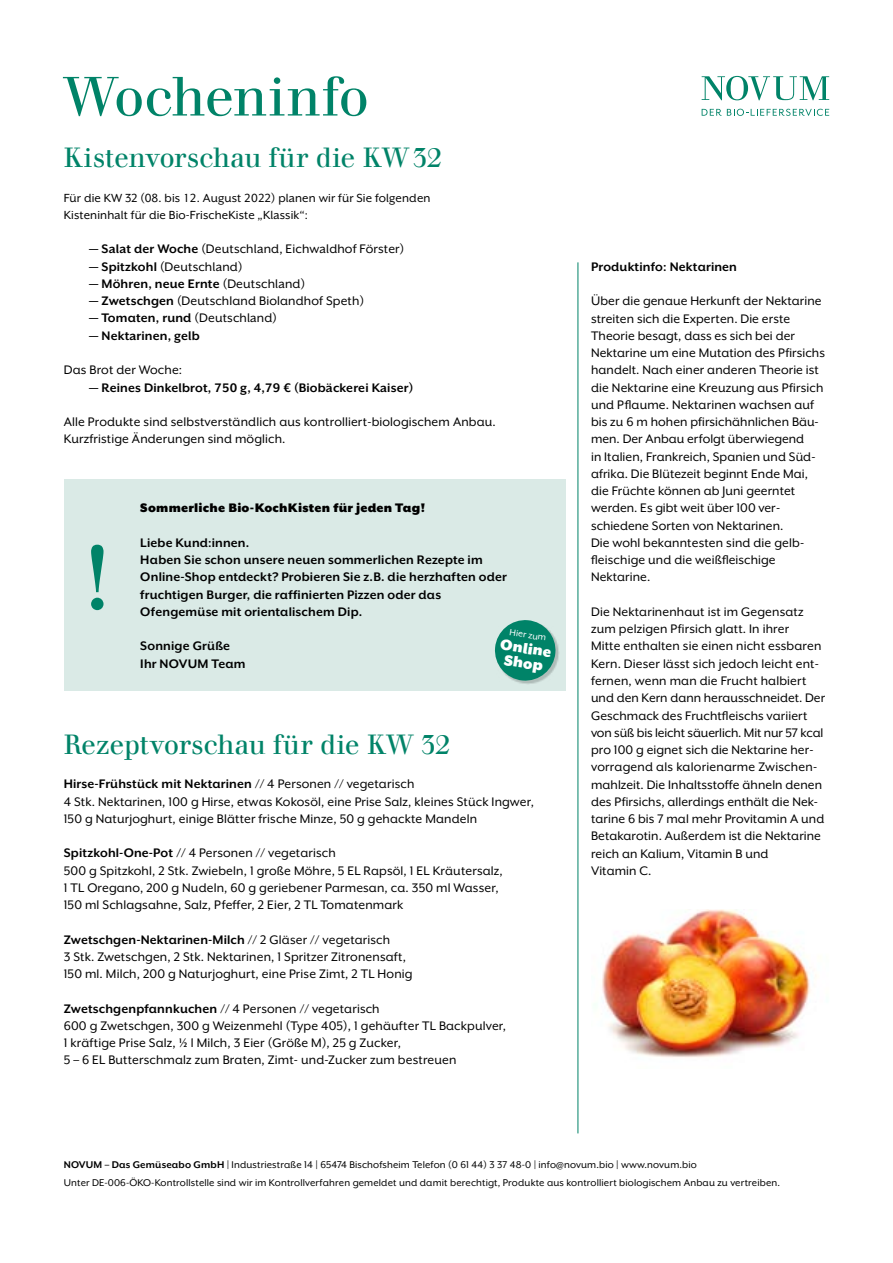
<style>
.page{position:relative;width:893px;height:1263px;background:#fff}
.page>*{position:absolute;margin:0;border:0;box-sizing:border-box;transform-origin:0 0}
.t1{font:90px "Walbaum Com";color:#008368}
.t2{font:54px "Walbaum Com";letter-spacing:-.015em;color:#008368}
.t3{font:27px "Walbaum Com";color:#008368}
.t4{font:900 17.25px/14.7px "Mr Eaves XL San OT";color:#fff;text-align:center}
.t5{font:14.25px/17.2px "Mr Eaves XL San OT";letter-spacing:.01em;color:#000}
.t6{font:700 14.25px/17.2px "Mr Eaves XL San OT";letter-spacing:.01em;color:#000}
.t7{font:900 14.25px "Mr Eaves XL San OT";letter-spacing:.015em;color:#000}
.t8{font:13.5px/17.2px "Mr Eaves XL San OT";letter-spacing:.01em;color:#000}
.t9{font:11.25px/17.7px "Mr Eaves XL San OT";letter-spacing:.01em;color:#000}
.t10{font:10.35px "Mr Eaves XL San OT";color:#fff}
.s1{font-weight:700}
.s2{font-weight:400}
</style>
<div class="page">
<svg style="left:702px;top:76px;width:127px;height:24px"></svg>
<svg style="left:702px;top:109px;width:127px;height:7px"></svg>
<img style="left:602px;top:909px;width:215px;height:149px">
<div style="left:64px;top:479px;width:502px;height:212px;background:#daeae6"></div>
<hr style="left:578px;top:262px;width:1px;height:871px;background:#008368">
<div style="left:496px;top:621px;width:63px;height:63px;background:#000;opacity:.2"></div>
<svg style="left:494px;top:620px;width:63px;height:62px"></svg>
<h2 class="t2" style="left:64px;top:64px;width:307px">Wocheninfo</h2>
<h3 class="t3" style="left:64px;top:142px;width:380px">Kistenvorschau für die KW32</h3>
<p class="t8" style="left:64px;top:189px;width:368px">Für die KW 32 (08. bis 12. August 2022) planen wir für Sie folgenden<br>Kisteninhalt für die Bio-FrischeKiste „Klassik“:</p>
<p class="t5" style="left:89px;top:240px;width:317px"><span class="s1">— Salat der Woche</span> (Deutschland, Eichwaldhof Förster)</p>
<p class="t5" style="left:89px;top:258px;width:155px"><span class="s1">— Spitzkohl</span> (Deutschland)</p>
<p class="t6" style="left:89px;top:275px;width:217px">— Möhren, neue Ernte <span class="s2">(Deutschland)</span></p>
<p class="t5" style="left:89px;top:292px;width:276px"><span class="s1">— Zwetschgen</span> (Deutschland Biolandhof Speth)</p>
<p class="t6" style="left:89px;top:309px;width:189px">— Tomaten, rund <span class="s2">(Deutschland)</span></p>
<p class="t6" style="left:89px;top:327px;width:112px">— Nektarinen, gelb</p>
<p class="t5" style="left:64px;top:361px;width:120px">Das Brot der Woche:</p>
<p class="t6" style="left:89px;top:379px;width:325px">— Reines Dinkelbrot, 750 g, 4,79 € (Biobäckerei Kaiser)</p>
<p class="t5" style="left:64px;top:413px;width:434px">Alle Produkte sind selbstverständlich aus kontrolliert-biologischem Anbau.<br>Kurzfristige Änderungen sind möglich.</p>
<h1 class="t1" style="left:84px;top:524px;width:28px">!</h1>
<p class="t7" style="left:140px;top:501px;width:286px">Sommerliche Bio-KochKisten für jeden Tag!</p>
<p class="t6" style="left:140px;top:534px;width:368px">Liebe Kund:innen.<br>Haben Sie schon unsere neuen sommerlichen Rezepte im Online-Shop entdeckt? Probieren Sie z.B. die herzhaften oder fruchtigen Burger, die raffinierten Pizzen oder das Ofengemüse mit orientalischem Dip.</p>
<p class="t6" style="left:140px;top:637px;width:107px">Sonnige Grüße<br>Ihr NOVUM Team</p>
<p class="t10" style="left:511px;top:627px;width:38px;rotate:9deg">Hier zum</p>
<p class="t4" style="left:501px;top:637px;width:53px;rotate:9deg">Online<br>Shop</p>
<h3 class="t3" style="left:64px;top:728px;width:388px">Rezeptvorschau für die KW 32</h3>
<p class="t5" style="left:64px;top:775px;width:472px"><span class="s1">Hirse-Frühstück mit Nektarinen</span> // 4 Personen // vegetarisch<br>4 Stk. Nektarinen, 100 g Hirse, etwas Kokosöl, eine Prise Salz, kleines Stück Ingwer,<br>150 g Naturjoghurt, einige Blätter frische Minze, 50 g gehackte Mandeln</p>
<p class="t5" style="left:64px;top:844px;width:441px"><span class="s1">Spitzkohl-One-Pot /</span>/ 4 Personen // vegetarisch<br>500 g Spitzkohl, 2 Stk. Zwiebeln, 1 große Möhre, 5 EL Rapsöl, 1 EL Kräutersalz, 1 TL Oregano, 200 g Nudeln, 60 g geriebener Parmesan, ca. 350 ml Wasser, 150 ml Schlagsahne, Salz, Pfeffer, 2 Eier, 2 TL Tomatenmark</p>
<p class="t5" style="left:64px;top:931px;width:350px"><span class="s1">Zwetschgen-Nektarinen-Milch</span> // 2 Gläser // vegetarisch<br>3 Stk. Zwetschgen, 2 Stk. Nektarinen, 1 Spritzer Zitronensaft,<br>150 ml. Milch, 200 g Naturjoghurt, eine Prise Zimt, 2 TL Honig</p>
<p class="t5" style="left:64px;top:1000px;width:444px"><span class="s1">Zwetschgenpfannkuchen</span> // 4 Personen // vegetarisch<br>600 g Zwetschgen, 300 g Weizenmehl (Type 405), 1 gehäufter TL Backpulver, 1 kräftige Prise Salz, ½ l Milch, 3 Eier (Größe M), 25 g Zucker,<br>5 – 6 EL Butterschmalz zum Braten, Zimt- und-Zucker zum bestreuen</p>
<p class="t6" style="left:591px;top:258px;width:147px">Produktinfo: Nektarinen</p>
<p class="t5" style="left:591px;top:292px;width:235px">Über die genaue Herkunft der Nektarine streiten sich die Experten. Die erste Theorie besagt, dass es sich bei der Nektarine um eine Mutation des Pfirsichs handelt. Nach einer anderen Theorie ist die Nektarine eine Kreuzung aus Pfirsich und Pflaume. Nektarinen wachsen auf bis zu 6 m hohen pfirsichähnlichen Bäu&shy;men. Der Anbau erfolgt überwiegend<br>in Italien, Frankreich, Spanien und Süd&shy;afrika. Die Blütezeit beginnt Ende Mai, die Früchte können ab Juni geerntet werden. Es gibt weit über 100 ver&shy;schiedene Sorten von Nektarinen.<br>Die wohl bekanntesten sind die gelb&shy;fleischige und die weißfleischige Nektarine.</p>
<p class="t5" style="left:591px;top:603px;width:236px">Die Nektarinenhaut ist im Gegensatz zum pelzigen Pfirsich glatt. In ihrer<br>Mitte enthalten sie einen nicht essbaren Kern. Dieser lässt sich jedoch leicht ent&shy;fernen, wenn man die Frucht halbiert und den Kern dann herausschneidet. Der Geschmack des Fruchtfleischs variiert von süß bis leicht säuerlich. Mit nur 57 kcal pro 100 g eignet sich die Nektarine her&shy;vorragend als kalorienarme Zwischen&shy;mahlzeit. Die Inhaltsstoffe ähneln denen des Pfirsichs, allerdings enthält die Nek&shy;tarine 6 bis 7 mal mehr Provitamin A und Betakarotin. Außerdem ist die Nektarine reich an Kalium, Vitamin B und<br>Vitamin C.</p>
<p class="t9" style="left:64px;top:1156px;width:718px"><span class="s1">NOVUM – Das Gemüseabo GmbH</span> | Industriestraße 14 | 65474 Bischofsheim Telefon (0 61 44) 3 37 48-0 | info@novum.bio | www.novum.bio<br>Unter DE-006-ÖKO-Kontrollstelle sind wir im Kontrollverfahren gemeldet und damit berechtigt, Produkte aus kontrolliert biologischem Anbau zu vertreiben.</p>
</div>
